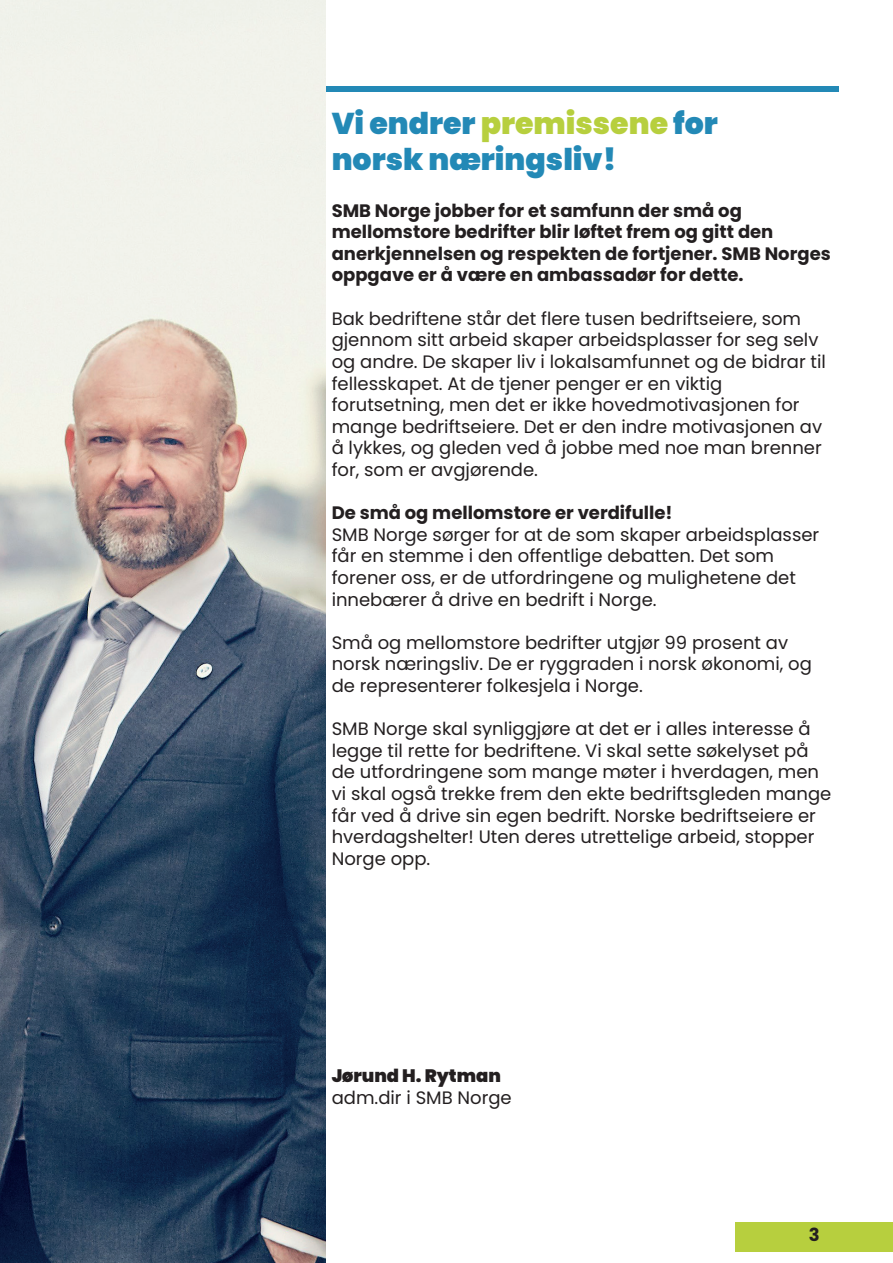
<style>
.page{position:relative;width:893px;height:1263px;background:#fff}
.page>*{position:absolute;margin:0;border:0;box-sizing:border-box;transform-origin:0 0}
.t1{font:900 30px/36px "Poppins";color:#2389b6}
.t2{font:18px/21.6px "Poppins";color:#231f20}
.t3{font:700 18px/21.6px "Poppins";color:#231f20}
.t4{font:900 18px "Poppins";color:#231f20}
.s1{color:#b7cf3e}
</style>
<div class="page">
<div style="left:736px;top:1222px;width:157px;height:29px;background:#b7cf3e"></div>
<div style="left:315px;top:86px;width:524px;height:5px;background:#2389b6"></div>
<img style="left:0;top:1px;width:325px;height:1261px">
<h1 class="t1" style="left:332px;top:105px;width:388px">Vi endrer <span class="s1">premissene</span> for norsk næringsliv!</h1>
<p class="t3" style="left:332px;top:200px;width:501px">SMB Norge jobber for et samfunn der små og mellomstore bedrifter blir løftet frem og gitt den anerkjennelsen og respekten de fortjener. SMB Norges oppgave er å være en ambassadør for dette.</p>
<p class="t2" style="left:332px;top:308px;width:496px">Bak bedriftene står det flere tusen bedriftseiere, som gjennom sitt arbeid skaper arbeidsplasser for seg selv og andre. De skaper liv i lokalsamfunnet og de bidrar til fellesskapet. At de tjener penger er en viktig forutsetning, men det er ikke hovedmotivasjonen for mange bedriftseiere. Det er den indre motivasjonen av å lykkes, og gleden ved å jobbe med noe man brenner for, som er avgjørende.</p>
<p class="t3" style="left:332px;top:502px;width:342px">De små og mellomstore er verdifulle!</p>
<p class="t2" style="left:332px;top:524px;width:489px">SMB Norge sørger for at de som skaper arbeidsplasser får en stemme i den offentlige debatten. Det som forener oss, er de utfordringene og mulighetene det innebærer å drive en bedrift i Norge.</p>
<p class="t2" style="left:332px;top:632px;width:482px">Små og mellomstore bedrifter utgjør 99 prosent av norsk næringsliv. De er ryggraden i norsk økonomi, og de representerer folkesjela i Norge.</p>
<p class="t2" style="left:332px;top:718px;width:501px">SMB Norge skal synliggjøre at det er i alles interesse å legge til rette for bedriftene. Vi skal sette søkelyset på de utfordringene som mange møter i hverdagen, men vi skal også trekke frem den ekte bedriftsgleden mange får ved å drive sin egen bedrift. Norske bedriftseiere er hverdagshelter! Uten deres utrettelige arbeid, stopper Norge opp.</p>
<p class="t4" style="left:332px;top:1065px;width:171px">Jørund H. Rytman</p>
<p class="t2" style="left:332px;top:1086px;width:182px">adm.dir i SMB Norge</p>
<p class="t3" style="left:809px;top:1224px;width:12px">3</p>
</div>
